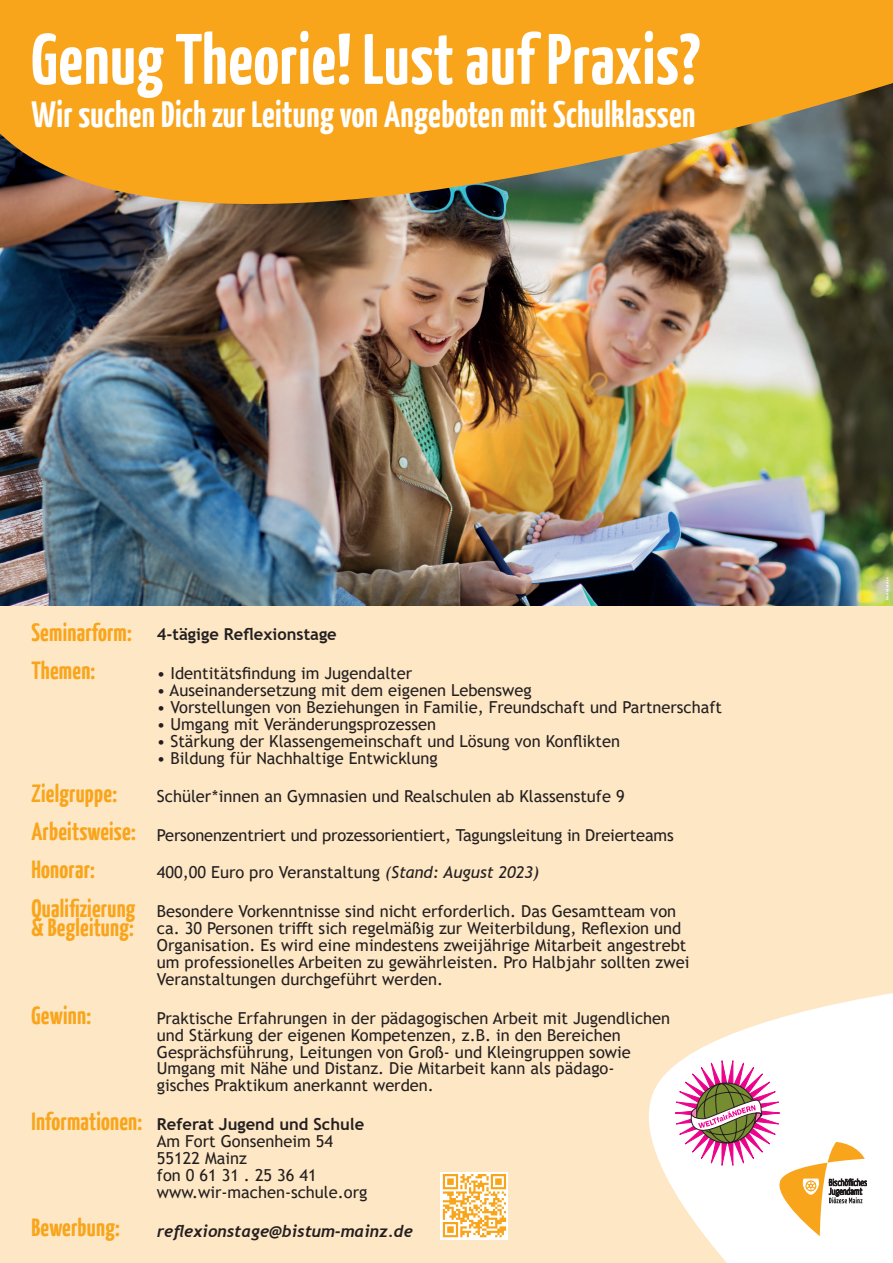
<style>
.page{position:relative;width:893px;height:1263px;background:#fee7c5}
.page>*{position:absolute;margin:0;border:0;box-sizing:border-box;transform-origin:0 0}
.t1{font:700 71.25px "BDKJ";color:#fff}
.t2{font:700 36.75px "BDKJ";color:#fff}
.t3{font:700 24.9px/38.2px "BDKJ";color:#f9a51b}
.t4{font:16.5px/17px "Trebuchet MS";color:#231f20}
.t5{font:700 16.5px "Trebuchet MS";color:#231f20}
.t6{font:italic 700 16.5px "Trebuchet";color:#231f20}
.t7{font:700 3.3px "BDKJ";color:#fff}
.s1{font-style:italic}
</style>
<div class="page">
<img style="left:0;top:371px;width:893px;height:234px">
<img style="left:0;top:0;width:893px;height:371px">
<svg style="left:648px;top:993px;width:245px;height:199px;fill:#fff"></svg>
<svg style="left:675px;top:1060px;width:218px;height:203px;background:#f2e2dd"></svg>
<svg style="left:441px;top:1172px;width:67px;height:67px"></svg>
<svg style="left:443px;top:1174px;width:63px;height:63px;background:#fbd089"></svg>
<h1 class="t1" style="left:31px;top:12px;width:671px">Genug Theorie! Lust auf Praxis?</h1>
<h2 class="t2" style="left:31px;top:90px;width:666px">Wir suchen Dich zur Leitung von Angeboten mit Schulklassen</h2>
<h3 class="t3" style="left:31px;top:612px;width:102px">Seminarform:<br>Themen:</h3>
<h3 class="t3" style="left:31px;top:773px;width:106px">Zielgruppe:<br>Arbeitsweise:<br>Honorar:<br>Qualifizierung</h3>
<h3 class="t3" style="left:31px;top:907px;width:104px">&amp; Begleitung:</h3>
<h3 class="t3" style="left:31px;top:995px;width:61px">Gewinn:</h3>
<h3 class="t3" style="left:31px;top:1101px;width:113px">Informationen:</h3>
<h3 class="t3" style="left:31px;top:1207px;width:90px">Bewerbung:</h3>
<p class="t5" style="left:157px;top:624px;width:181px">4-tägige Reflexionstage</p>
<p class="t4" style="left:157px;top:665px;width:257px">• Identitätsfindung im Jugendalter</p>
<p class="t4" style="left:157px;top:682px;width:376px">• Auseinandersetzung mit dem eigenen Lebensweg</p>
<p class="t4" style="left:157px;top:699px;width:567px">• Vorstellungen von Beziehungen in Familie, Freundschaft und Partnerschaft</p>
<p class="t4" style="left:157px;top:716px;width:281px">• Umgang mit Veränderungsprozessen</p>
<p class="t4" style="left:157px;top:732px;width:465px">• Stärkung der Klassengemeinschaft und Lösung von Konflikten</p>
<p class="t4" style="left:157px;top:749px;width:282px">• Bildung für Nachhaltige Entwicklung</p>
<p class="t4" style="left:157px;top:788px;width:469px">Schüler*innen an Gymnasien und Realschulen ab Klassenstufe 9</p>
<p class="t4" style="left:157px;top:827px;width:518px">Personenzentriert und prozessorientiert, Tagungsleitung in Dreierteams</p>
<p class="t4" style="left:157px;top:864px;width:384px">400,00 Euro pro Veranstaltung <span class="s1">(Stand: August 2023)</span></p>
<p class="t4" style="left:157px;top:903px;width:534px">Besondere Vorkenntnisse sind nicht erforderlich. Das Gesamtteam von ca. 30 Personen trifft sich regelmäßig zur Weiterbildung, Reflexion und Organisation. Es wird eine mindestens zweijährige Mitarbeit angestrebt um professionelles Arbeiten zu gewährleisten. Pro Halbjahr sollten zwei Veranstaltungen durchgeführt werden.</p>
<p class="t4" style="left:157px;top:1009px;width:515px">Praktische Erfahrungen in der pädagogischen Arbeit mit Jugendlichen und Stärkung der eigenen Kompetenzen, z.B. in den Bereichen Gesprächsführung, Leitungen von Groß- und Kleingruppen sowie Umgang mit Nähe und Distanz. Die Mitarbeit kann als pädago&shy;gisches Praktikum anerkannt werden.</p>
<p class="t5" style="left:157px;top:1114px;width:209px">Referat Jugend und Schule</p>
<p class="t4" style="left:157px;top:1133px;width:212px">Am Fort Gonsenheim 54<br>55122 Mainz<br>fon 0 61 31 . 25 36 41 www.wir-machen-schule.org</p>
<p class="t6" style="left:157px;top:1220px;width:257px">reflexionstage@bistum-mainz.de</p>
<p class="t7" style="left:885px;top:600px;width:24px;rotate:-90deg">Foto: shutterstock.com</p>
</div>
